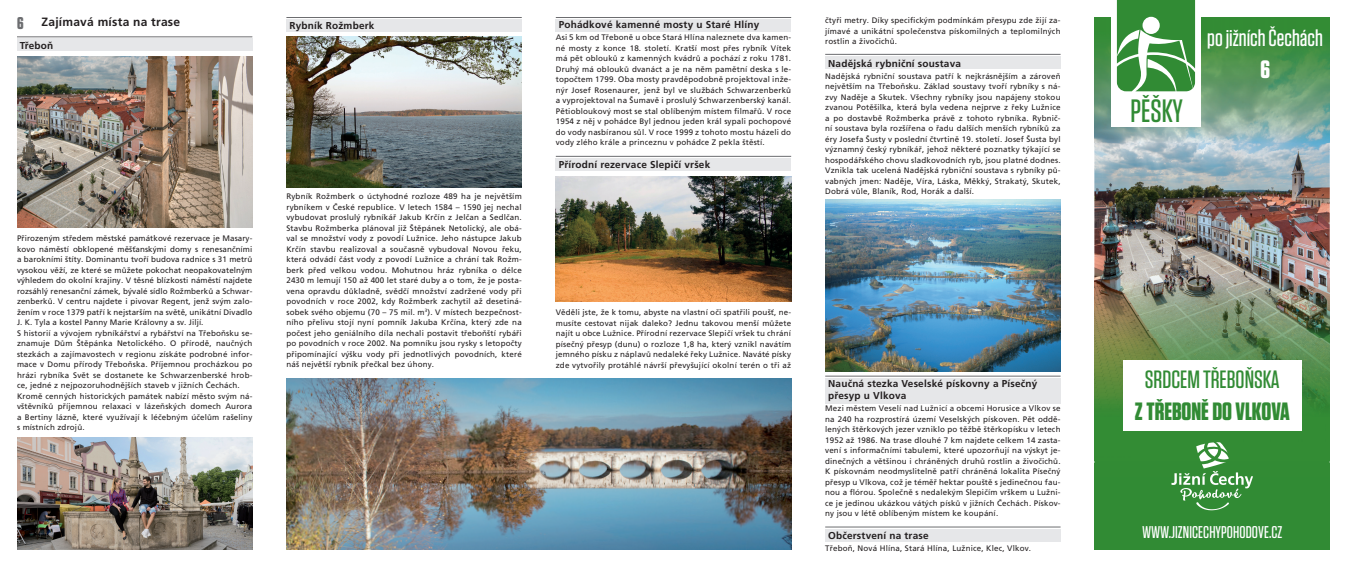
<style>
.page{position:relative;width:1347px;height:567px;background:#fff}
.page>*{position:absolute;margin:0;border:0;box-sizing:border-box;transform-origin:0 0}
.t1{font:500 32.3px "Tungsten";color:#318b34}
.t2{font:700 25px "Tungsten";color:#318b34}
.t3{font:500 25px "Tungsten";color:#318b34}
.t4{font:700 25px "Tungsten";color:#fff}
.t5{font:500 23.4px "Tungsten";color:#fff}
.t6{font:500 17px "Tungsten";letter-spacing:.005em;color:#fff}
.t7{font:700 17px "Tungsten";color:#6c6d70}
.t8{font:700 12px "Frutiger CE";letter-spacing:.02em;color:#231f20}
.t9{font:700 10px/12px "Frutiger CE";letter-spacing:.02em;color:#231f20}
.t10{font:8px/10.5px "Frutiger CE";letter-spacing:.02em;color:#231f20;text-align:justify}
</style>
<div class="page">
<hr style="left:17px;top:36px;width:235px;height:1px;background:#6c6d70">
<div style="left:17px;top:39px;width:235px;height:12px;background:#e6e7e9"></div>
<hr style="left:286px;top:17px;width:236px;height:1px;background:#6c6d70">
<div style="left:286px;top:19px;width:236px;height:13px;background:#e6e7e9"></div>
<hr style="left:556px;top:17px;width:235px;height:1px;background:#6c6d70">
<div style="left:556px;top:19px;width:235px;height:13px;background:#e6e7e9"></div>
<hr style="left:825px;top:54px;width:235px;height:1px;background:#6c6d70">
<div style="left:825px;top:56px;width:235px;height:13px;background:#e6e7e9"></div>
<hr style="left:556px;top:156px;width:235px;height:1px;background:#6c6d70">
<div style="left:556px;top:158px;width:235px;height:13px;background:#e6e7e9"></div>
<hr style="left:556px;top:274px;width:236px;height:1px;background:#6c6d70">
<hr style="left:825px;top:526px;width:235px;height:1px;background:#6c6d70">
<div style="left:825px;top:529px;width:235px;height:12px;background:#e6e7e9"></div>
<hr style="left:825px;top:376px;width:235px;height:1px;background:#6c6d70">
<div style="left:825px;top:378px;width:235px;height:25px;background:#e6e7e9"></div>
<div style="left:1094px;top:463px;width:235px;height:87px;background:#318b34"></div>
<img style="left:1094px;top:143px;width:235px;height:135px">
<img style="left:1094px;top:278px;width:235px;height:183px">
<img style="left:1094px;top:17px;width:235px;height:126px">
<div style="left:1111px;top:0;width:89px;height:126px;background:#fff"></div>
<svg style="left:1116px;top:0;width:79px;height:91px"></svg>
<div style="left:1123px;top:360px;width:178px;height:71px;background:#fff"></div>
<svg style="left:1171px;top:442px;width:82px;height:68px"></svg>
<img style="left:556px;top:176px;width:235px;height:126px">
<img style="left:825px;top:200px;width:235px;height:171px">
<img style="left:286px;top:37px;width:236px;height:150px">
<img style="left:17px;top:57px;width:235px;height:171px">
<img style="left:17px;top:437px;width:235px;height:113px">
<img style="left:286px;top:378px;width:505px;height:172px">
<h3 class="t8" style="left:41px;top:17px;width:140px">Zajímavá místa na trase</h3>
<p class="t9" style="left:20px;top:40px;width:35px">Třeboň</p>
<h3 class="t7" style="left:17px;top:17px;width:8px">6</h3>
<p class="t10" style="left:17px;top:234px;width:237px;text-align:left">Přirozeným středem městské památkové rezervace je Masary&shy;kovo náměstí obklopené měšťanskými domy s renesančními a barokními štíty. Dominantu tvoří budova radnice s 31 metrů vysokou věží, ze které se můžete pokochat neopakovatelným výhledem do okolní krajiny. V těsné blízkosti náměstí najdete rozsáhlý renesanční zámek, bývalé sídlo Rožmberků a Schwar&shy;zenberků. V centru najdete i pivovar Regent, jenž svým zalo&shy;žením v roce 1379 patří k nejstarším na světě, unikátní Divadlo J. K. Tyla a kostel Panny Marie Královny a sv. Jiljí.<br>S historií a vývojem rybníkářství a rybářství na Třeboňsku se&shy;znamuje Dům Štěpánka Netolického. O přírodě, naučných stezkách a zajímavostech v regionu získáte podrobné infor&shy;mace v Domu přírody Třeboňska. Příjemnou procházkou po hrázi rybníka Svět se dostanete ke Schwarzenberské hrob&shy;ce, jedné z nejpozoruhodnějších staveb v jižních Čechách.<br>Kromě cenných historických památek nabízí město svým ná&shy;vštěvníků příjemnou relaxaci v lázeňských domech Aurora a Bertiny lázně, které využívají k léčebným účelům rašeliny s místních zdrojů.</p>
<p class="t9" style="left:289px;top:20px;width:87px">Rybník Rožmberk</p>
<p class="t10" style="left:286px;top:192px;width:237px">Rybník Rožmberk o úctyhodné rozloze 489 ha je největším rybníkem v České republice. V letech 1584 – 1590 jej nechal vybudovat proslulý rybníkář Jakub Krčín z Jelčan a Sedlčan.<br>Stavbu Rožmberka plánoval již Štěpánek Netolický, ale obá&shy;val se množství vody z povodí Lužnice. Jeho nástupce Jakub Krčín stavbu realizoval a současně vybudoval Novou řeku, která odvádí část vody z povodí Lužnice a chrání tak Rožm&shy;berk před velkou vodou. Mohutnou hráz rybníka o délce 2430 m lemují 150 až 400 let staré duby a o tom, že je posta&shy;vena opravdu důkladně, svědčí množství zadržené vody při povodních v roce 2002, kdy Rožmberk zachytil až desetiná&shy;sobek svého objemu (70 – 75 mil. m<sup>3</sup>). V místech bezpečnost&shy;ního přelivu stojí nyní pomník Jakuba Krčína, který zde na počest jeho geniálního díla nechali postavit třeboňští rybáři po povodních v roce 2002. Na pomníku jsou rysky s letopočty připomínající výšku vody při jednotlivých povodních, které náš největší rybník přečkal bez úhony.</p>
<p class="t9" style="left:559px;top:19px;width:202px">Pohádkové kamenné mosty u Staré Hlíny</p>
<p class="t10" style="left:556px;top:33px;width:237px">Asi 5 km od Třeboně u obce Stará Hlína naleznete dva kamen&shy;né mosty z konce 18. století. Kratší most přes rybník Vítek má pět oblouků z kamenných kvádrů a pochází z roku 1781.<br>Druhý má oblouků dvanáct a je na něm pamětní deska s le&shy;topočtem 1799. Oba mosty pravděpodobně projektoval inže&shy;nýr Josef Rosenaurer, jenž byl ve službách Schwarzenberků a vyprojektoval na Šumavě i proslulý Schwarzenberský kanál.<br>Pětiobloukový most se stal oblíbeným místem filmařů. V roce 1954 z něj v pohádce Byl jednou jeden král sypali pochopové do vody nasbíranou sůl. V roce 1999 z tohoto mostu házeli do vody zlého krále a princeznu v pohádce Z pekla štěstí.</p>
<p class="t9" style="left:559px;top:159px;width:153px">Přírodní rezervace Slepičí vršek</p>
<p class="t10" style="left:825px;top:16px;width:237px">čtyři metry. Díky specifickým podmínkám přesypu zde žijí za&shy;jímavé a unikátní společenstva pískomilných a teplomilných rostlin a živočichů.</p>
<p class="t9" style="left:828px;top:58px;width:134px">Nadějská rybniční soustava</p>
<p class="t10" style="left:825px;top:71px;width:237px">Nadějská rybniční soustava patří k nejkrásnějším a zároveň největším na Třeboňsku. Základ soustavy tvoří rybníky s ná&shy;zvy Naděje a Skutek. Všechny rybníky jsou napájeny stokou zvanou Potěšilka, která byla vedena nejprve z řeky Lužnice a po dostavbě Rožmberka právě z tohoto rybníka. Rybnič&shy;ní soustava byla rozšířena o řadu dalších menších rybníků za éry Josefa Šusty v poslední čtvrtině 19. století. Josef Šusta byl významný český rybníkář, jehož některé poznatky týkající se hospodářského chovu sladkovodních ryb, jsou platné dodnes.<br>Vznikla tak ucelená Nadějská rybniční soustava s rybníky pů&shy;vabných jmen: Naděje, Víra, Láska, Měkký, Strakatý, Skutek, Dobrá vůle, Blaník, Rod, Horák a další.</p>
<p class="t10" style="left:556px;top:308px;width:237px">Věděli jste, že k tomu, abyste na vlastní oči spatřili poušť, ne&shy;musíte cestovat nijak daleko? Jednu takovou menší můžete najít u obce Lužnice. Přírodní rezervace Slepičí vršek tu chrání písečný přesyp (dunu) o rozloze 1,8 ha, který vznikl navátím jemného písku z náplavů nedaleké řeky Lužnice. Naváté písky zde vytvořily protáhlé návrší převyšující okolní terén o tři až</p>
<p class="t9" style="left:828px;top:379px;width:211px">Naučná stezka Veselské pískovny a Písečný přesyp u Vlkova</p>
<p class="t10" style="left:825px;top:404px;width:237px">Mezi městem Veselí nad Lužnicí a obcemi Horusice a Vlkov se na 240 ha rozprostírá území Veselských pískoven. Pět oddě&shy;lených štěrkových jezer vzniklo po těžbě štěrkopísku v letech 1952 až 1986. Na trase dlouhé 7 km najdete celkem 14 zasta&shy;vení s informačními tabulemi, které upozorňují na výskyt je&shy;dinečných a většinou i chráněných druhů rostlin a živočichů.<br>K pískovnám neodmyslitelně patří chráněná lokalita Písečný přesyp u Vlkova, což je téměř hektar pouště s jedinečnou fau&shy;nou a flórou. Společně s nedalekým Slepičím vrškem u Lužni&shy;ce je jedinou ukázkou vátých písků v jižních Čechách. Pískov&shy;ny jsou v létě oblíbeným místem ke koupání.</p>
<p class="t9" style="left:828px;top:530px;width:102px">Občerstvení na trase</p>
<p class="t10" style="left:825px;top:543px;width:207px">Třeboň, Nová Hlína, Stará Hlína, Lužnice, Klec, Vlkov.</p>
<h3 class="t5" style="left:1207px;top:30px;width:117px">po jižních Čechách</h3>
<h1 class="t1" style="left:1130px;top:100px;width:54px">PĚŠKY</h1>
<h2 class="t4" style="left:1260px;top:60px;width:11px">6</h2>
<h2 class="t3" style="left:1144px;top:370px;width:136px">SRDCEM TŘEBOŇSKA</h2>
<h2 class="t2" style="left:1134px;top:402px;width:157px">Z TŘEBONĚ DO VLKOVA</h2>
<h3 class="t6" style="left:1142px;top:526px;width:142px">WWW.JIZNICECHYPOHODOVE.CZ</h3>
</div>
